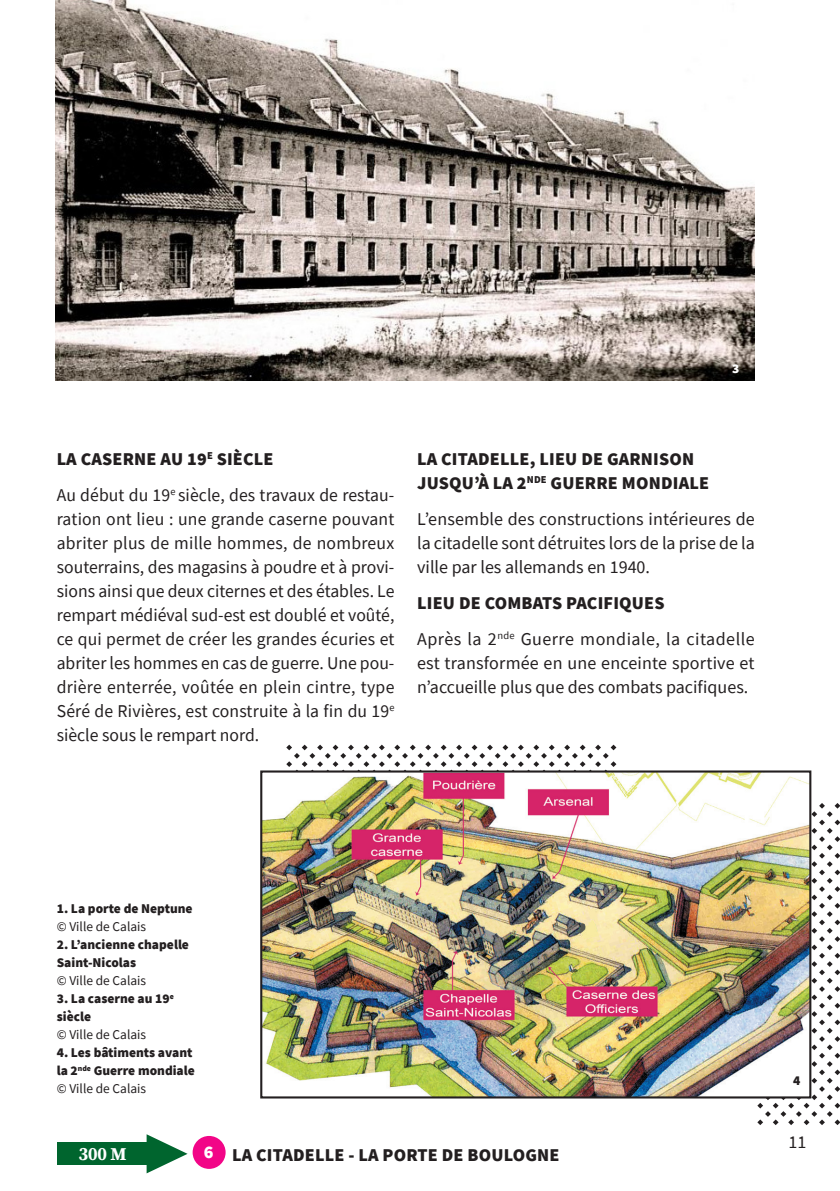
<style>
.page{position:relative;width:840px;height:1191px;background:#fff}
.page>*{position:absolute;margin:0;border:0;box-sizing:border-box;transform-origin:0 0}
.t1{font:18px/24px "Source Sans Pro";color:#231f20}
.t2{font:900 18px/24px "Source Sans Pro";letter-spacing:.01em;color:#231f20}
.t3{font:18px/36px "Source Sans Pro";letter-spacing:.025em;color:#231f20}
.t4{font:18px "Source Serif Variable";color:#fff}
.t5{font:900 13.4px/18px "Source Sans Pro";color:#231f20}
.t6{font:13.4px "Source Sans Pro";color:#231f20}
.t7{font:900 13.4px "Source Sans Pro";color:#fff}
.s1{font-weight:900}
.s2{font-weight:400}
</style>
<div class="page">
<div style="left:57px;top:1142px;width:89px;height:22px;background:#00652e"></div>
<svg style="left:146px;top:1134px;width:41px;height:39px"></svg>
<svg style="left:286px;top:744px;width:553px;height:381px"></svg>
<div style="left:192px;top:1136px;width:33px;height:32px;background:#f20587;border-radius:50%"></div>
<img style="left:263px;top:773px;width:544px;height:322px">
<div style="left:260px;top:770px;width:550px;height:328px;border:2px solid #231f20"></div>
<img style="left:55px;top:0;width:699px;height:381px">
<p class="t7" style="left:731px;top:361px;width:9px">3</p>
<p class="t7" style="left:736px;top:361px;width:9px">4</p>
<p class="t1" style="left:57px;top:441px;width:339px;line-height:36px"><span class="s1">LA CASERNE AU 19</span><sup>E</sup> <span class="s1">SIÈCLE<br></span>Au début du 19<sup>e</sup> siècle, des travaux de restau-</p>
<p class="t1" style="left:57px;top:507px;width:339px;text-align:justify">ration ont lieu : une grande caserne pouvant abriter plus de mille hommes, de nombreux souterrains, des magasins à poudre et à provi&shy;sions ainsi que deux citernes et des étables. Le rempart médiéval sud-est est doublé et voûté, ce qui permet de créer les grandes écuries et abriter les hommes en cas de guerre. Une pou&shy;drière enterrée, voûtée en plein cintre, type Séré de Rivières, est construite à la fin du 19<sup>e </sup>siècle sous le rempart nord.</p>
<p class="t2" style="left:417px;top:447px;width:293px">LA CITADELLE, LIEU DE GARNISON<br>JUSQU’À LA 2<sup>NDE</sup> GUERRE MONDIALE</p>
<p class="t1" style="left:417px;top:507px;width:339px;text-align:justify">L’ensemble des constructions intérieures de la citadelle sont détruites lors de la prise de la ville par les allemands en 1940.</p>
<p class="t3" style="left:417px;top:585px;width:339px"><span class="s1">LIEU DE COMBATS PACIFIQUES<br></span>Après la 2<sup>nde</sup> Guerre mondiale, la citadelle</p>
<p class="t1" style="left:417px;top:651px;width:339px">est transformée en une enceinte sportive et n’accueille plus que des combats pacifiques.</p>
<p class="t5" style="left:57px;top:899px;width:137px">1. La porte de Neptune</p>
<p class="t6" style="left:57px;top:920px;width:91px">© Ville de Calais</p>
<p class="t5" style="left:57px;top:935px;width:134px">2. L’ancienne chapelle<br>Saint-Nicolas</p>
<p class="t6" style="left:57px;top:974px;width:91px">© Ville de Calais</p>
<p class="t5" style="left:57px;top:989px;width:118px">3. La caserne au 19<sup>e </sup>siècle</p>
<p class="t6" style="left:57px;top:1028px;width:91px">© Ville de Calais</p>
<p class="t5" style="left:57px;top:1043px;width:139px">4. Les bâtiments avant la 2<sup>nde</sup> Guerre mondiale <span class="s2">© Ville de Calais</span></p>
<p class="t4" style="left:79px;top:1142px;width:49px">300 M</p>
<p class="t2" style="left:204px;top:1143px;width:357px"><sup>6</sup> LA CITADELLE - LA PORTE DE BOULOGNE</p>
<p class="t5" style="left:792px;top:1072px;width:9px">4</p>
<p class="t1" style="left:787px;top:1130px;width:20px">11</p>
</div>
